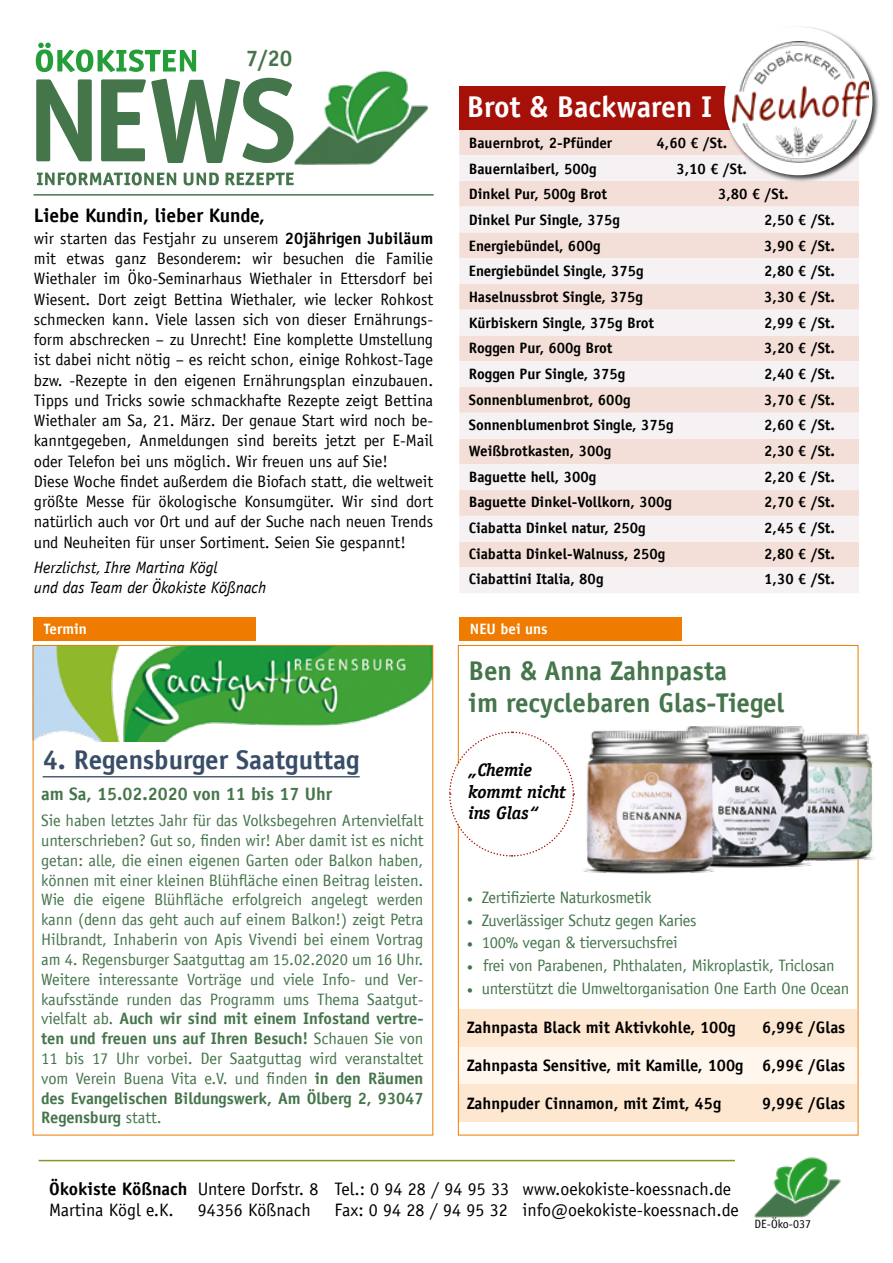
<style>
.page{position:relative;width:893px;height:1263px;background:#fff}
.page>*{position:absolute;margin:0;border:0;box-sizing:border-box;transform-origin:0 0}
.t1{font:700 30px "Officina Sans LT";color:#fff}
.t2{font:700 27px/32.4px "Officina Sans LT";color:#45754b}
.t3{font:700 27px "Officina Sans LT";color:#384d67}
.t4{font:700 22.5px "Officina Sans LT";color:#45754b}
.t5{font:700 19.5px "Officina Sans LT";color:#000}
.t6{font:18px/21.6px "Officina Sans LT";color:#000}
.t7{font:700 18px "Officina Sans LT";color:#45754b}
.t8{font:italic 700 18px/21.6px "Officina Serif LT";letter-spacing:-.005em;color:#000}
.t9{font:700 18px "Officina Sans LT";color:#000}
.t10{font:16.5px/19.8px "Officina Sans LT";letter-spacing:-.015em;color:#45754b;text-align:justify}
.t11{font:16.5px/20.2px "Officina Sans LT";color:#000}
.t12{font:700 16.5px "Officina Sans LT";color:#000}
.t13{font:italic 16.5px/19.8px "Officina Sans LT";color:#000}
.t14{font:700 15px "Officina Sans LT";color:#000}
.t15{font:700 15px "Officina Sans LT";color:#fff}
.t16{font:12px "Officina Sans LT";color:#000}
.s1{font-weight:700}
.s2{font-family:"Officina San ITC"}
.s3{font-family:"Minion Pro"}
</style>
<div class="page">
<svg style="left:449px;top:731px;width:126px;height:126px"></svg>
<div style="left:459px;top:129px;width:264px;height:26px;background:#f3dfd7"></div>
<svg style="left:459px;top:155px;width:400px;height:438px;fill:#f6f2f3"></svg>
<hr style="left:34px;top:194px;width:399px;height:2px;background:#45754b">
<img style="left:754px;top:1157px;width:87px;height:60px">
<hr style="left:39px;top:1160px;width:696px;height:1px;background:#85962c">
<svg style="left:36px;top:43px;width:160px;height:29px"></svg>
<svg style="left:36px;top:78px;width:254px;height:85px"></svg>
<img style="left:290px;top:70px;width:139px;height:95px">
<svg style="left:37px;top:172px;width:257px;height:13px"></svg>
<div style="left:459px;top:86px;width:399px;height:43px;background:#a51008"></div>
<div style="left:459px;top:1009px;width:398px;height:38px;background:#fee7d1"></div>
<div style="left:459px;top:1047px;width:398px;height:37px;background:#fff6ed"></div>
<div style="left:459px;top:1084px;width:398px;height:38px;background:#fee7d1"></div>
<div style="left:723px;top:26px;width:157px;height:157px;background:#000;opacity:.75"></div>
<div style="left:724px;top:27px;width:148px;height:148px;background:#fff;border-radius:50%"></div>
<img style="left:732px;top:42px;width:137px;height:120px">
<img style="left:35px;top:647px;width:396px;height:95px">
<hr style="left:43px;top:776px;width:317px;height:1px;background:#384d67">
<div style="left:33px;top:617px;width:223px;height:23px;background:#ef7b00"></div>
<div style="left:459px;top:617px;width:223px;height:23px;background:#ef7b00"></div>
<img style="left:583px;top:713px;width:291px;height:173px">
<h3 class="t4" style="left:246px;top:44px;width:48px">7/20</h3>
<p class="t5" style="left:34px;top:203px;width:233px">Liebe Kundin, lieber Kunde,</p>
<p class="t11" style="left:34px;top:228px;width:401px">wir starten das Festjahr zu unserem <span class="s1">20jährigen Jubiläum </span>mit etwas ganz Besonderem: wir besuchen die Familie Wiethaler im Öko-Seminarhaus Wiethaler in Ettersdorf bei Wiesent. Dort zeigt Bettina Wiethaler, wie lecker Rohkost schmecken kann. Viele lassen sich von dieser Ernährungs&shy;form abschrecken – zu Unrecht! Eine komplette Umstellung ist dabei nicht nötig – es reicht schon, einige Rohkost-Tage bzw. -Rezepte in den eigenen Ernährungsplan einzubauen.<br>Tipps und Tricks sowie schmackhafte Rezepte zeigt Bettina Wiethaler am Sa, 21. März. Der genaue Start wird noch be&shy;kanntgegeben, Anmeldungen sind bereits jetzt per E-Mail oder Telefon bei uns möglich. Wir freuen uns auf Sie!<br>Diese Woche findet außerdem die Biofach statt, die weltweit größte Messe für ökologische Konsumgüter. Wir sind dort natürlich auch vor Ort und auf der Suche nach neuen Trends und Neuheiten für unser Sortiment. Seien Sie gespannt!</p>
<p class="t13" style="left:34px;top:558px;width:234px"><span class="s2">Herzlichst,</span> Ihre Martina Kögl<br>und das Team der Ökokiste Kößnach</p>
<p class="t15" style="left:44px;top:619px;width:45px">Termin</p>
<h2 class="t3" style="left:43px;top:743px;width:318px">4. Regensburger Saatguttag</h2>
<p class="t7" style="left:41px;top:783px;width:293px">am Sa, 15.02.2020 von 11 bis 17 Uhr</p>
<p class="t10" style="left:41px;top:811px;width:384px">Sie haben letztes Jahr für das Volksbegehren Artenvielfalt unterschrieben? Gut so, finden wir! Aber damit ist es nicht getan: alle, die einen eigenen Garten oder Balkon haben, können mit einer kleinen Blühfläche einen Beitrag leisten.<br>Wie die eigene Blühfläche erfolgreich angelegt werden kann (denn das geht auch auf einem Balkon!) zeigt Petra Hilbrandt, Inhaberin von Apis Vivendi bei einem Vortrag am 4. Regensburger Saatguttag am 15.02.2020 um 16 Uhr.<br>Weitere interessante Vorträge und viele Info- und Ver&shy;kaufsstände runden das Programm ums Thema Saatgut&shy;vielfalt ab. <span class="s1">Auch wir sind mit einem Infostand vertre&shy;ten und freuen uns auf Ihren Besuch!</span> Schauen Sie von 11 bis 17 Uhr vorbei. Der Saatguttag wird veranstaltet vom Verein Buena Vita e.V. und finden <span class="s1">in den Räumen des Evangelischen Bildungswerk, Am Ölberg 2, 93047<br>Regensburg</span> statt.</p>
<h1 class="t1" style="left:467px;top:88px;width:247px">Brot &amp; Backwaren I</h1>
<p class="t14" style="left:469px;top:134px;width:145px">Bauernbrot, 2-Pfünder</p>
<p class="t14" style="left:657px;top:134px;width:72px">4,60 € /St.</p>
<p class="t14" style="left:469px;top:159px;width:129px">Bauernlaiberl, 500g</p>
<p class="t14" style="left:676px;top:159px;width:72px">3,10 € /St.</p>
<p class="t14" style="left:469px;top:185px;width:140px">Dinkel Pur, 500g Brot</p>
<p class="t14" style="left:718px;top:185px;width:72px">3,80 € /St.</p>
<p class="t14" style="left:469px;top:211px;width:153px">Dinkel Pur Single, 375g</p>
<p class="t14" style="left:764px;top:211px;width:72px">2,50 € /St.</p>
<p class="t14" style="left:469px;top:236px;width:133px">Energiebündel, 600g</p>
<p class="t14" style="left:764px;top:236px;width:72px">3,90 € /St.</p>
<p class="t14" style="left:469px;top:262px;width:176px">Energiebündel Single, 375g</p>
<p class="t14" style="left:764px;top:262px;width:72px">2,80 € /St.</p>
<p class="t14" style="left:469px;top:287px;width:176px">Haselnussbrot Single, 375g</p>
<p class="t14" style="left:764px;top:287px;width:72px">3,30 € /St.</p>
<p class="t14" style="left:469px;top:313px;width:187px">Kürbiskern Single, 375g Brot</p>
<p class="t14" style="left:764px;top:313px;width:72px">2,99 € /St.</p>
<p class="t14" style="left:469px;top:339px;width:145px">Roggen Pur, 600g Brot</p>
<p class="t14" style="left:764px;top:339px;width:72px">3,20 € /St.</p>
<p class="t14" style="left:469px;top:364px;width:158px">Roggen Pur Single, 375g</p>
<p class="t14" style="left:764px;top:364px;width:72px">2,40 € /St.</p>
<p class="t14" style="left:469px;top:390px;width:163px">Sonnenblumenbrot, 600g</p>
<p class="t14" style="left:764px;top:390px;width:72px">3,70 € /St.</p>
<p class="t14" style="left:469px;top:416px;width:206px">Sonnenblumenbrot Single, 375g</p>
<p class="t14" style="left:764px;top:416px;width:72px">2,60 € /St.</p>
<p class="t14" style="left:469px;top:441px;width:144px">Weißbrotkasten, 300g</p>
<p class="t14" style="left:764px;top:441px;width:72px">2,30 € /St.</p>
<p class="t14" style="left:469px;top:467px;width:129px">Baguette hell, 300g</p>
<p class="t14" style="left:764px;top:467px;width:72px">2,20 € /St.</p>
<p class="t14" style="left:469px;top:493px;width:205px">Baguette Dinkel-Vollkorn, 300g</p>
<p class="t14" style="left:764px;top:493px;width:72px">2,70 € /St.</p>
<p class="t14" style="left:469px;top:518px;width:178px">Ciabatta Dinkel natur, 250g</p>
<p class="t14" style="left:764px;top:518px;width:72px">2,45 € /St.</p>
<p class="t14" style="left:469px;top:544px;width:198px">Ciabatta Dinkel-Walnuss, 250g</p>
<p class="t14" style="left:764px;top:544px;width:72px">2,80 € /St.</p>
<p class="t14" style="left:469px;top:570px;width:136px">Ciabattini Italia, 80g</p>
<p class="t14" style="left:764px;top:570px;width:72px">1,30 € /St.</p>
<p class="t15" style="left:470px;top:619px;width:79px">NEU bei uns</p>
<h2 class="t2" style="left:469px;top:654px;width:317px">Ben &amp; Anna Zahnpasta<br>im recyclebaren Glas-Tiegel</h2>
<p class="t8" style="left:468px;top:759px;width:99px">„Chemie kommt nicht ins Glas“</p>
<p class="t10" style="left:467px;top:887px;width:186px"><span class="s3">•</span> Zertifizierte Naturkosmetik</p>
<p class="t10" style="left:467px;top:910px;width:231px"><span class="s3">•</span> Zuverlässiger Schutz gegen Karies</p>
<p class="t10" style="left:467px;top:933px;width:213px"><span class="s3">•</span> 100% vegan &amp; tierversuchsfrei</p>
<p class="t10" style="left:467px;top:956px;width:370px"><span class="s3">•</span> frei von Parabenen, Phthalaten, Mikroplastik, Triclosan</p>
<p class="t10" style="left:467px;top:978px;width:384px"><span class="s3">•</span> unterstützt die Umweltorganisation One Earth One Ocean</p>
<p class="t12" style="left:467px;top:1017px;width:271px">Zahnpasta Black mit Aktivkohle, 100g</p>
<p class="t12" style="left:762px;top:1017px;width:85px">6,99€ /Glas</p>
<p class="t12" style="left:467px;top:1055px;width:380px">Zahnpasta Sensitive, mit Kamille, 100g 6,99€ /Glas</p>
<p class="t12" style="left:467px;top:1093px;width:256px">Zahnpuder Cinnamon, mit Zimt, 45g</p>
<p class="t12" style="left:762px;top:1093px;width:85px">9,99€ /Glas</p>
<p class="t9" style="left:49px;top:1177px;width:140px">Ökokiste Kößnach</p>
<p class="t6" style="left:49px;top:1199px;width:126px">Martina Kögl e.K.</p>
<p class="t6" style="left:198px;top:1178px;width:122px">Untere Dorfstr. 8<br>94356 Kößnach</p>
<p class="t6" style="left:334px;top:1178px;width:176px">Tel.: 0 94 28 / 94 95 33<br>Fax: 0 94 28 / 94 95 32</p>
<p class="t6" style="left:522px;top:1178px;width:218px">www.oekokiste-koessnach.de info@oekokiste-koessnach.de</p>
<p class="t16" style="left:755px;top:1216px;width:58px">DE-Öko-037</p>
</div>
